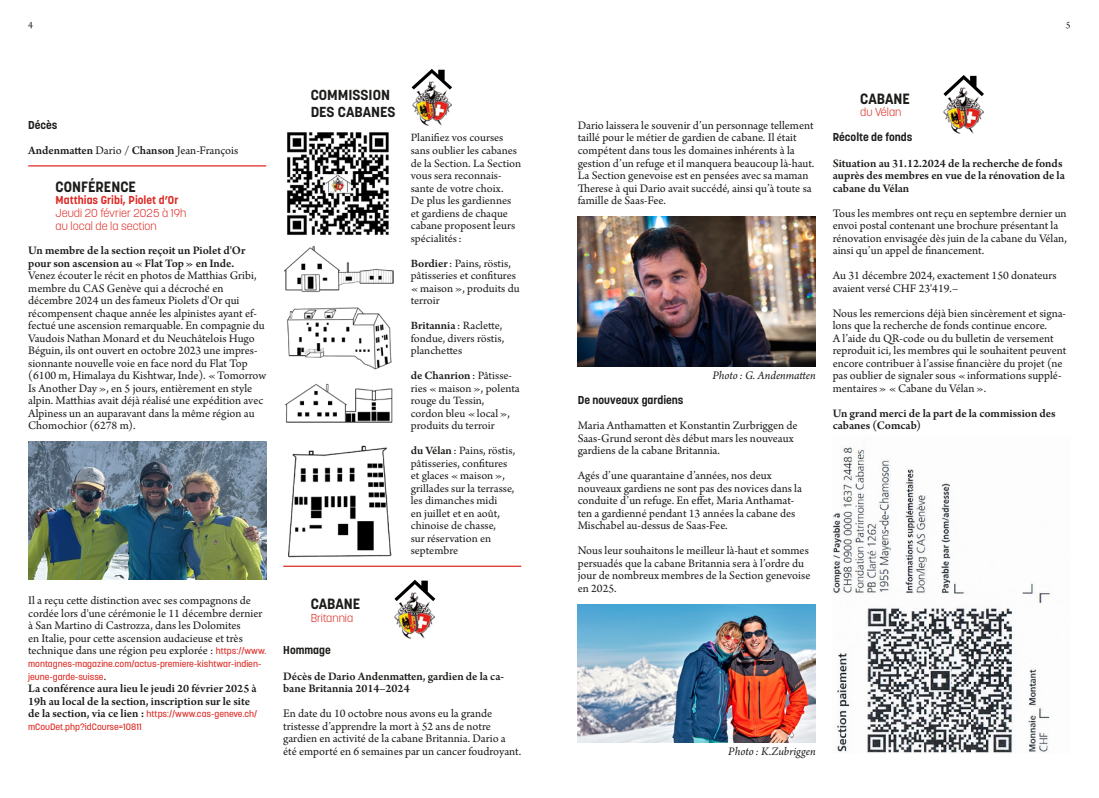
<style>
.page{position:relative;width:1099px;height:798px;background:#fff}
.page>*{position:absolute;margin:0;border:0;box-sizing:border-box;transform-origin:0 0}
.t1{font:700 14.75px "Korolev";color:#1d1d1b}
.t2{font:700 14.38px/16.5px "Korolev";color:#1d1d1b}
.t3{font:12.12px/12.5px "Arno Pro";color:#1d1d1b}
.t4{font:600 12.12px/12.5px "Arno Pro";letter-spacing:-.005em;color:#1d1d1b}
.t5{font:italic 12.12px "Arno Pro";letter-spacing:-.005em;color:#1d1d1b}
.t6{font:11.75px/12.5px "Arno Pro";color:#1d1d1b}
.t7{font:300 11.38px/12.9px "Korolev";color:#dc2a24}
.t8{font:700 11.38px "Korolev";color:#1d1d1b}
.t9{font:700 11.38px "Korolev";color:#dc2a24}
.t10{font:10.25px "Arno Pro";color:#1d1d1b}
.t11{font:500 9.12px/12.5px "Korolev";color:#dc2a24}
.s1{font-weight:600}
.s2{font-family:"Korolev";font-weight:500;font-size:9.12px;color:#dc2a24}
.s3{font-family:"Arno Pro";font-weight:400;font-size:12.12px;color:#1d1d1b}
.s4{font-family:"Arno Pro";font-weight:600;font-size:12.12px;color:#1d1d1b}
</style>
<div class="page">
<hr style="left:28px;top:165px;width:238px;height:1px;background:#dc2a24">
<img style="left:28px;top:441px;width:238px;height:138px">
<img style="left:577px;top:216px;width:238px;height:150px">
<img style="left:577px;top:604px;width:238px;height:137px">
<img style="left:943px;top:96px;width:40px;height:37px">
<svg style="left:943px;top:75px;width:40px;height:21px"></svg>
<img style="left:412px;top:89px;width:39px;height:37px">
<svg style="left:411px;top:69px;width:41px;height:20px"></svg>
<hr style="left:283px;top:565px;width:238px;height:1px;background:#dc2a24">
<img style="left:395px;top:601px;width:40px;height:37px">
<svg style="left:394px;top:579px;width:41px;height:22px"></svg>
<img style="left:283px;top:245px;width:111px;height:47px">
<img style="left:287px;top:307px;width:105px;height:62px">
<img style="left:284px;top:383px;width:109px;height:39px">
<img style="left:288px;top:445px;width:103px;height:112px">
<img style="left:287px;top:132px;width:102px;height:103px">
<img style="left:832px;top:447px;width:219px;height:306px">
<p class="t10" style="left:28px;top:19px;width:6px">4</p>
<p class="t10" style="left:1065px;top:19px;width:6px">5</p>
<p class="t8" style="left:28px;top:118px;width:31px">Décès</p>
<p class="t3" style="left:28px;top:145px;width:212px"><span class="s1">Andenmatten</span> Dario / <span class="s1">Chanson</span> Jean-François</p>
<p class="t1" style="left:56px;top:177px;width:82px">CONFÉRENCE</p>
<p class="t9" style="left:56px;top:193px;width:124px">Matthias Gribi, Piolet d’Or</p>
<p class="t7" style="left:56px;top:207px;width:132px">Jeudi 20 février 2025 à 19h au local de la section</p>
<p class="t4" style="left:28px;top:245px;width:219px">Un membre de la section reçoit un Piolet d'Or pour son ascension au «Flat Top» en Inde.</p>
<p class="t3" style="left:28px;top:270px;width:239px">Venez écouter le récit en photos de Matthias Gribi, membre du CAS Genève qui a décroché en décembre 2024 un des fameux Piolets d'Or qui récompensent chaque année les alpinistes ayant ef&shy;fectué une ascension remarquable. En compagnie du Vaudois Nathan Monard et du Neuchâtelois Hugo Béguin, ils ont ouvert en octobre 2023 une impres&shy;sionnante nouvelle voie en face nord du Flat Top (6100 m, Himalaya du Kishtwar, Inde). «Tomorrow Is Another Day», en 5 jours, entièrement en style alpin. Matthias avait déjà réalisé une expédition avec Alpiness un an auparavant dans la même région au Chomochior (6278 m).</p>
<p class="t3" style="left:28px;top:595px;width:239px">Il a reçu cette distinction avec ses compagnons de cordée lors d'une cérémonie le 11 décembre dernier à San Martino di Castrozza, dans les Dolomites<br>en Italie, pour cette ascension audacieuse et très technique dans une région peu explorée : <span class="s2">https://www.</span></p>
<p class="t11" style="left:28px;top:657px;width:234px">montagnes-magazine.com/actus-premiere-kishtwar-indien&shy;jeune-garde-suisse<span class="s3">.</span></p>
<p class="t4" style="left:28px;top:682px;width:230px">La conférence aura lieu le jeudi 20 février 2025 à<br>19h au local de la section, inscription sur le site</p>
<p class="t11" style="left:28px;top:707px;width:231px"><span class="s4">de la section, via ce lien :</span> https://www.cas-geneve.ch/ mCouDet.php?idCourse=10811</p>
<p class="t2" style="left:311px;top:87px;width:86px">COMMISSION<br>DES CABANES</p>
<p class="t6" style="left:411px;top:132px;width:112px">Planifiez vos courses sans oublier les cabanes de la Section. La Section vous sera reconnais&shy;sante de votre choix.<br>De plus les gardiennes et gardiens de chaque cabane proposent leurs spécialités:</p>
<p class="t6" style="left:411px;top:257px;width:110px"><span class="s1">Bordier</span>: Pains, röstis, pâtisseries et confitures «maison», produits du terroir</p>
<p class="t6" style="left:411px;top:320px;width:95px"><span class="s1">Britannia</span> : Raclette, fondue, divers röstis, planchettes</p>
<p class="t6" style="left:411px;top:370px;width:111px"><span class="s1">de Chanrion</span>: Pâtisse&shy;ries «maison», polenta rouge du Tessin, cordon bleu «local», produits du terroir</p>
<p class="t6" style="left:411px;top:445px;width:106px"><span class="s1">du Vélan</span>: Pains, röstis, pâtisseries, confitures et glaces «maison», grillades sur la terrasse, les dimanches midi<br>en juillet et en août, chinoise de chasse,<br>sur réservation en septembre</p>
<p class="t1" style="left:311px;top:594px;width:51px">CABANE</p>
<p class="t7" style="left:311px;top:611px;width:44px">Britannia</p>
<p class="t8" style="left:283px;top:643px;width:49px">Hommage</p>
<p class="t4" style="left:283px;top:670px;width:222px">Décès de Dario Andenmatten, gardien de la ca&shy;bane Britannia 2014–2024</p>
<p class="t3" style="left:283px;top:707px;width:239px">En date du 10 octobre nous avons eu la grande tristesse d’apprendre la mort à 52 ans de notre gardien en activité de la cabane Britannia. Dario a été emporté en 6 semaines par un cancer foudroyant.</p>
<p class="t3" style="left:577px;top:120px;width:238px">Dario laissera le souvenir d’un personnage tellement taillé pour le métier de gardien de cabane. Il était compétent dans tous les domaines inhérents à la gestion d’un refuge et il manquera beaucoup là-haut.<br>La Section genevoise est en pensées avec sa maman Therese à qui Dario avait succédé, ainsi qu’à toute sa famille de Saas-Fee.</p>
<p class="t5" style="left:712px;top:368px;width:105px">Photo : G. Andenmatten</p>
<p class="t8" style="left:577px;top:393px;width:107px">De nouveaux gardiens</p>
<p class="t3" style="left:577px;top:420px;width:221px">Maria Anthamatten et Konstantin Zurbriggen de<br>Saas-Grund seront dès début mars les nouveaux gardiens de la cabane Britannia.</p>
<p class="t3" style="left:577px;top:470px;width:226px">Agés d’une quarantaine d’années, nos deux nouveaux gardiens ne sont pas des novices dans la conduite d’un refuge. En effet, Maria Anthamat&shy;ten a gardienné pendant 13 années la cabane des Mischabel au-dessus de Saas-Fee.</p>
<p class="t3" style="left:577px;top:545px;width:234px">Nous leur souhaitons le meilleur là-haut et sommes persuadés que la cabane Britannia sera à l’ordre du jour de nombreux membres de la Section genevoise en 2025.</p>
<p class="t1" style="left:860px;top:89px;width:51px">CABANE</p>
<p class="t7" style="left:860px;top:106px;width:43px">du Vélan</p>
<p class="t8" style="left:832px;top:130px;width:81px">Récolte de fonds</p>
<p class="t4" style="left:832px;top:157px;width:234px">Situation au 31.12.2024 de la recherche de fonds auprès des membres en vue de la rénovation de la cabane du Vélan</p>
<p class="t3" style="left:832px;top:207px;width:235px">Tous les membres ont reçu en septembre dernier un envoi postal contenant une brochure présentant la rénovation envisagée dès juin de la cabane du Vélan, ainsi qu’un appel de financement.</p>
<p class="t3" style="left:832px;top:270px;width:225px">Au 31 décembre 2024, exactement 150 donateurs avaient versé CHF 23'419.–</p>
<p class="t3" style="left:832px;top:307px;width:235px">Nous les remercions déjà bien sincèrement et signa&shy;lons que la recherche de fonds continue encore.<br>A l’aide du QR-code ou du bulletin de versement reproduit ici, les membres qui le souhaitent peuvent encore contribuer à l’assise financière du projet (ne pas oublier de signaler sous «informations supplé&shy;mentaires» «Cabane du Vélan».</p>
<p class="t4" style="left:832px;top:407px;width:224px">Un grand merci de la part de la commission des cabanes (Comcab)</p>
<p class="t5" style="left:728px;top:743px;width:89px">Photo : K.Zubriggen</p>
</div>
